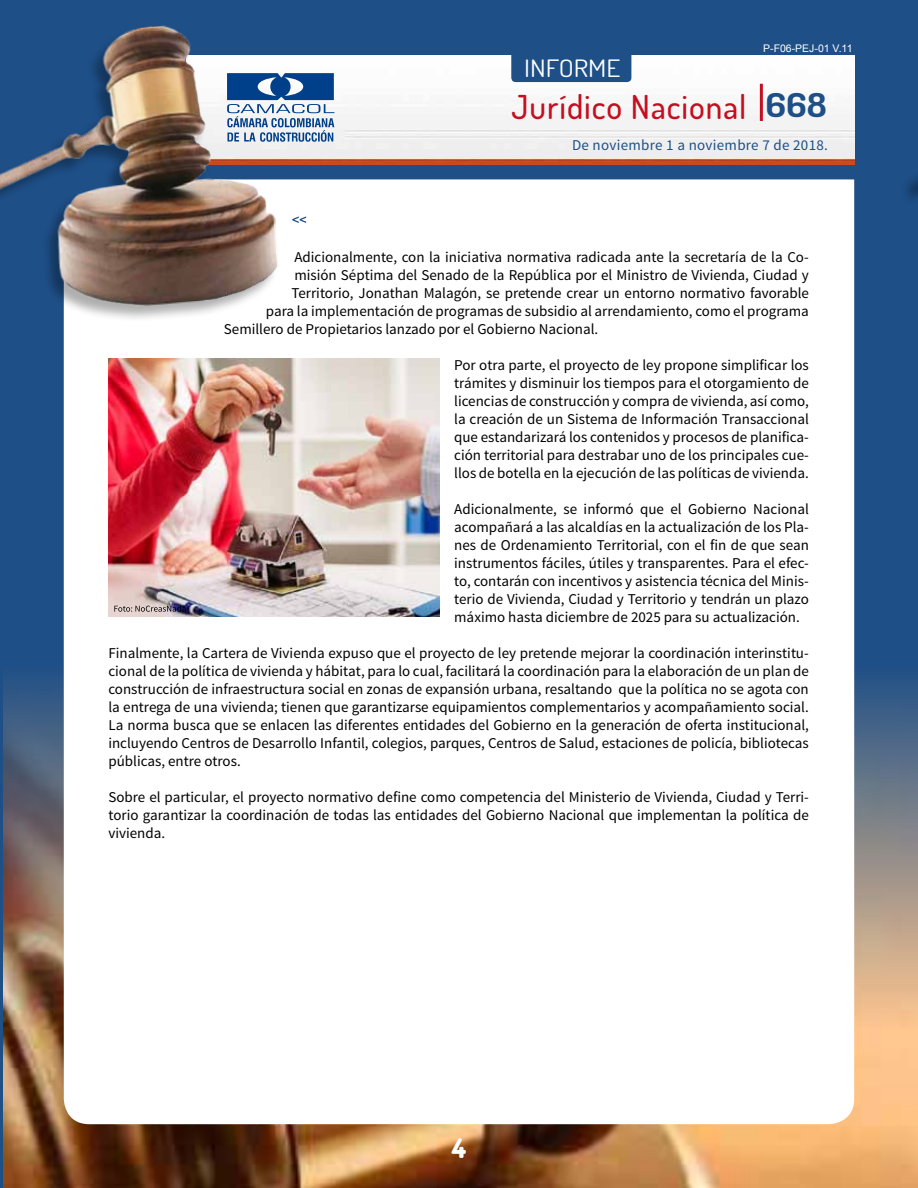
<style>
.page{position:relative;width:918px;height:1188px;background:#1e4f87}
.page>*{position:absolute;margin:0;border:0;box-sizing:border-box;transform-origin:0 0}
.t1{font:500 33px "Dosis";letter-spacing:.03em;color:#c50e1f}
.t2{font:800 27px "Dosis";color:#fff}
.t3{font:24px "Dosis";color:#fff;scale:1.14 1}
.t4{font:15px/18px "Source Sans Pro";color:#000;text-align:justify}
.t5{font:15px "Source Sans Pro";letter-spacing:.02em;color:#1e4f87}
.t6{font:10.5px "Arial";color:#fff}
.s1{font-weight:700;color:#1e4f87}
</style>
<div class="page">
<img style="left:4px;top:665px;width:914px;height:523px">
<div style="left:64px;top:179px;width:790px;height:945px;background:#fff"></div>
<img style="left:281px;top:55px;width:573px;height:109px">
<div style="left:511px;top:37px;width:120px;height:45px;background:#1e4f87;border-radius:4px"></div>
<hr style="left:760px;top:84px;width:3px;height:37px;background:#c50e1f">
<div style="left:0;top:26px;width:278px;height:297px;background:#000;opacity:.32"></div>
<img style="left:0;top:25px;width:281px;height:291px">
<svg style="left:227px;top:73px;width:107px;height:69px;background:#7898be"></svg>
<svg style="left:292px;top:216px;width:14px;height:7px"></svg>
<img style="left:108px;top:358px;width:331px;height:259px">
<svg style="left:114px;top:605px;width:72px;height:7px"></svg>
<h3 class="t3" style="left:524px;top:53px;width:86px">INFORME</h3>
<p class="t6" style="left:763px;top:42px;width:91px">P-F06-PEJ-01 V.11</p>
<h1 class="t1" style="left:512px;top:85px;width:317px">Jurídico Nacional <span class="s1">668</span></h1>
<p class="t5" style="left:572px;top:136px;width:257px">De noviembre 1 a noviembre 7 de 2018.</p>
<p class="t4" style="left:294px;top:249px;width:516px">Adicionalmente, con la iniciativa normativa radicada ante la secretaría de la Co-</p>
<p class="t4" style="left:294px;top:267px;width:516px">misión Séptima del Senado de la República por el Ministro de Vivienda, Ciudad y</p>
<p class="t4" style="left:291px;top:285px;width:519px">Territorio, Jonathan Malagón, se pretende crear un entorno normativo favorable</p>
<p class="t4" style="left:266px;top:303px;width:545px">para la implementación de programas de subsidio al arrendamiento, como el programa</p>
<p class="t4" style="left:224px;top:321px;width:376px">Semillero de Propietarios lanzado por el Gobierno Nacional.</p>
<p class="t4" style="left:454px;top:357px;width:356px">Por otra parte, el proyecto de ley propone simplificar los trámites y disminuir los tiempos para el otorgamiento de licencias de construcción y compra de vivienda, así como, la creación de un Sistema de Información Transaccional que estandarizará los contenidos y procesos de planifica&shy;ción territorial para destrabar uno de los principales cue&shy;llos de botella en la ejecución de las políticas de vivienda.</p>
<p class="t4" style="left:454px;top:501px;width:356px">Adicionalmente, se informó que el Gobierno Nacional acompañará a las alcaldías en la actualización de los Pla&shy;nes de Ordenamiento Territorial, con el fin de que sean instrumentos fáciles, útiles y transparentes. Para el efec&shy;to, contarán con incentivos y asistencia técnica del Minis&shy;terio de Vivienda, Ciudad y Territorio y tendrán un plazo máximo hasta diciembre de 2025 para su actualización.</p>
<p class="t4" style="left:108px;top:645px;width:702px">Finalmente, la Cartera de Vivienda expuso que el proyecto de ley pretende mejorar la coordinación interinstitu&shy;cional de la política de vivienda y hábitat, para lo cual, facilitará la coordinación para la elaboración de un plan de construcción de infraestructura social en zonas de expansión urbana, resaltando que la política no se agota con la entrega de una vivienda; tienen que garantizarse equipamientos complementarios y acompañamiento social.<br>La norma busca que se enlacen las diferentes entidades del Gobierno en la generación de oferta institucional, incluyendo Centros de Desarrollo Infantil, colegios, parques, Centros de Salud, estaciones de policía, bibliotecas públicas, entre otros.</p>
<p class="t4" style="left:108px;top:789px;width:702px">Sobre el particular, el proyecto normativo define como competencia del Ministerio de Vivienda, Ciudad y Terri&shy;torio garantizar la coordinación de todas las entidades del Gobierno Nacional que implementan la política de vivienda.</p>
<h2 class="t2" style="left:452px;top:1131px;width:16px">4</h2>
</div>
